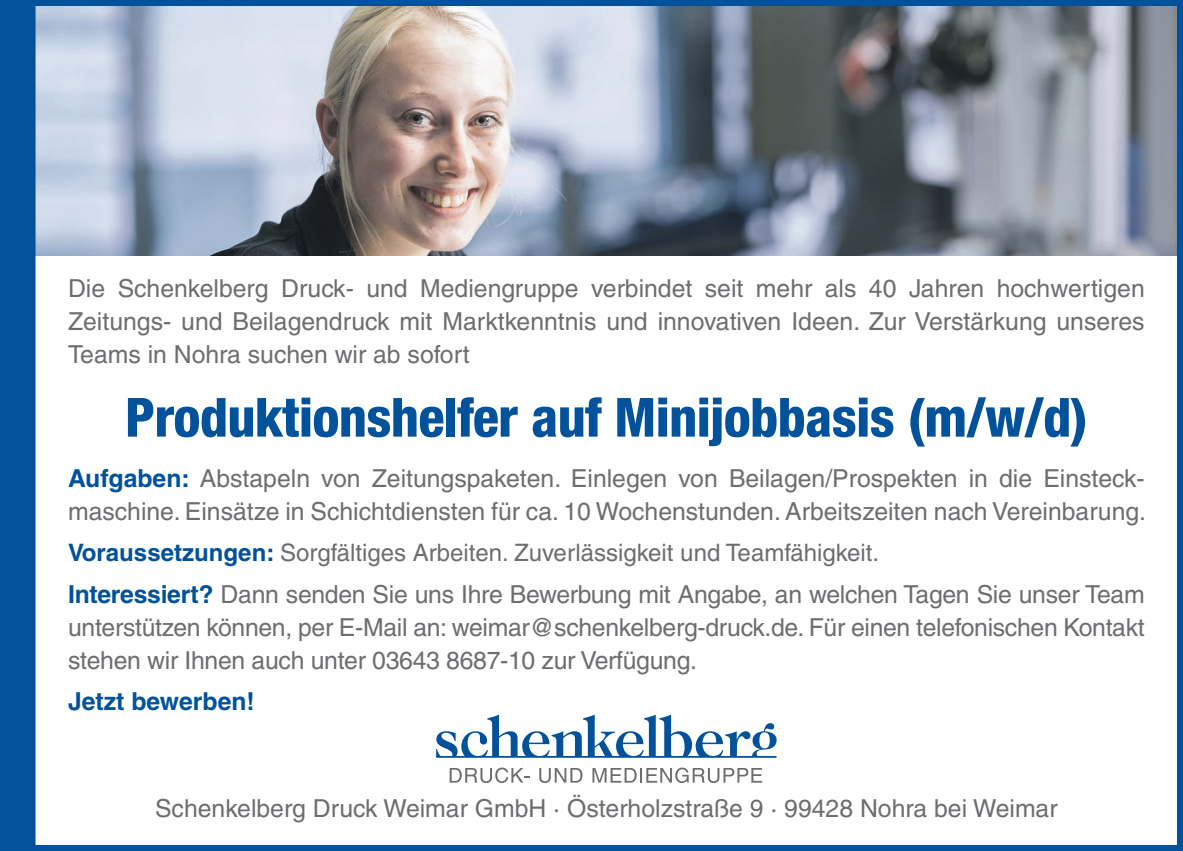
<style>
.page{position:relative;width:1183px;height:851px;background:#fff}
.page>*{position:absolute;margin:0;border:0;box-sizing:border-box;transform-origin:0 0}
.t1{font:800 condensed 54px "Helvetica Neue LT";letter-spacing:-.01em;color:#01529a}
.t2{font:24.6px/33px "Helvetica LT";color:#6c6d70;text-align:justify}
.t3{font:700 24.6px "Helvetica LT";color:#01529a}
.t4{font:24px "Helvetica LT";color:#6c6d70}
.s1{font-weight:700;color:#01529a}
</style>
<div class="page">
<img style="left:36px;top:7px;width:1139px;height:248px">
<div style="left:0;top:0;width:34px;height:850px;background:#01529a"></div>
<div style="left:0;top:0;width:36px;height:850px;border:3px solid #01529a"></div>
<svg style="left:436px;top:714px;width:340px;height:43px"></svg>
<svg style="left:449px;top:767px;width:80px;height:15px"></svg>
<svg style="left:539px;top:768px;width:43px;height:14px"></svg>
<svg style="left:592px;top:767px;width:170px;height:15px"></svg>
<div style="left:0;top:0;width:1182px;height:850px;border:6px solid #01529a"></div>
<p class="t2" style="left:68px;top:272px;width:1077px">Die Schenkelberg Druck- und Mediengruppe verbindet seit mehr als 40 Jahren hochwertigen Zeitungs- und Beilagendruck mit Marktkenntnis und innovativen Ideen. Zur Verstärkung unseres Teams in Nohra suchen wir ab sofort</p>
<h1 class="t1" style="left:125px;top:384px;width:963px">Produktionshelfer auf Minijobbasis (m/w/d)</h1>
<p class="t2" style="left:68px;top:461px;width:1079px"><span class="s1">Aufgaben:</span> Abstapeln von Zeitungspaketen. Einlegen von Beilagen/Prospekten in die Einsteck&shy;maschine. Einsätze in Schichtdiensten für ca. 10 Wochenstunden. Arbeitszeiten nach Vereinbarung.</p>
<p class="t4" style="left:68px;top:538px;width:812px"><span class="s1">Voraussetzungen:</span> Sorgfältiges Arbeiten. Zuverlässigkeit und Teamfähigkeit.</p>
<p class="t2" style="left:68px;top:577px;width:1077px"><span class="s1">Interessiert?</span> Dann senden Sie uns Ihre Bewerbung mit Angabe, an welchen Tagen Sie unser Team unterstützen können, per E-Mail an: weimar@schenkelberg-druck.de. Für einen telefonischen Kontakt stehen wir Ihnen auch unter 03643 8687-10 zur Verfügung.</p>
<p class="t3" style="left:68px;top:686px;width:188px">Jetzt bewerben!</p>
<p class="t2" style="left:155px;top:791px;width:903px">Schenkelberg Druck Weimar GmbH · Österholzstraße 9 · 99428 Nohra bei Weimar</p>
</div>
